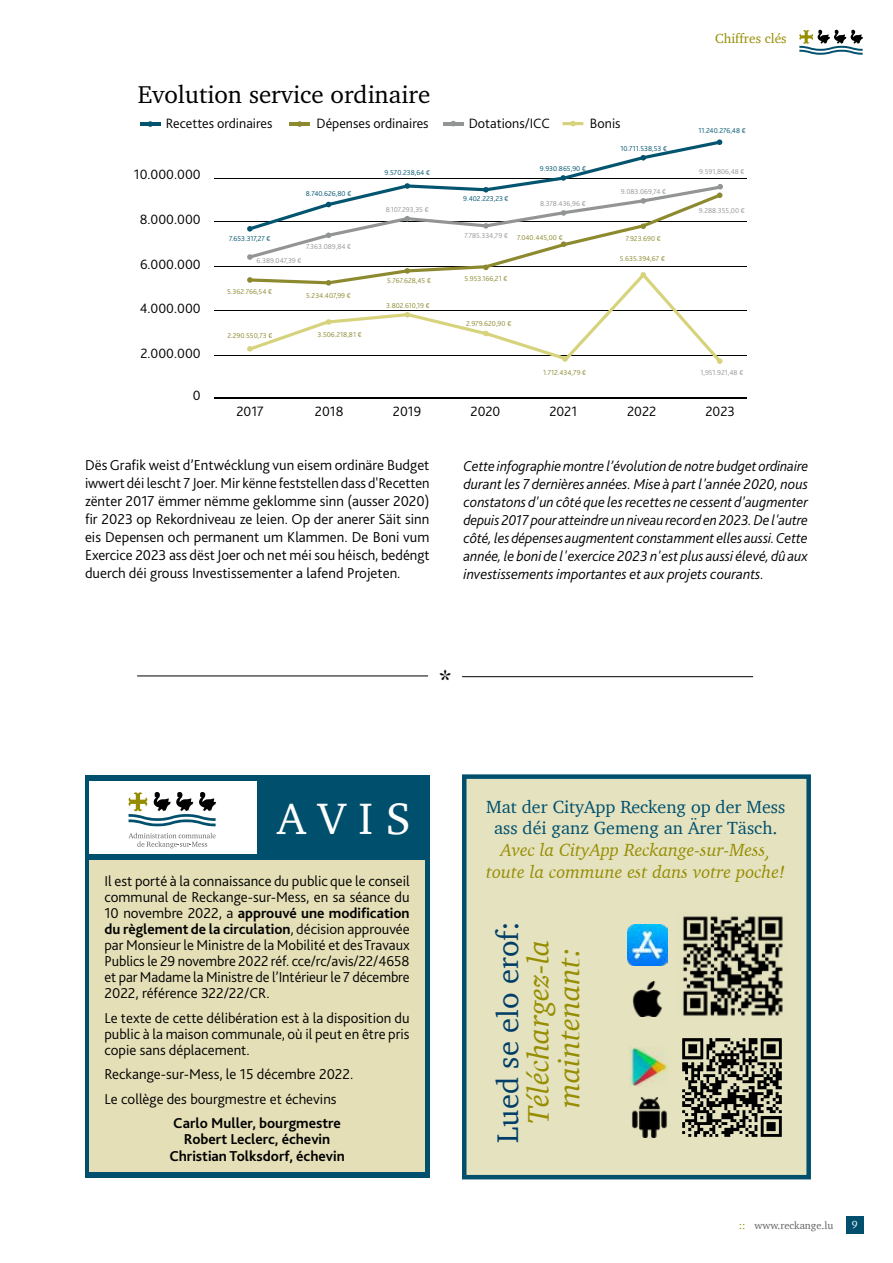
<style>
.page{position:relative;width:893px;height:1263px;background:#fff}
.page>*{position:absolute;margin:0;border:0;box-sizing:border-box;transform-origin:0 0}
.t1{font:45px "Charter";color:#fff}
.t2{font:italic 30.6px/30.6px "Charter";color:#968d00;text-align:center}
.t3{font:30.6px "Charter";color:#003e68}
.t4{font:28.5px "Charter";color:#000}
.t5{font:24.9px "Charter";color:#000}
.t6{font:italic 18px/21.6px "Charter";color:#968d00;text-align:center}
.t7{font:18px/21.6px "Charter";color:#00506d;text-align:center}
.t8{font:300 15px/16px "Bliss";color:#000;text-align:justify}
.t9{font:italic 300 15px/18px "Bliss";color:#000;text-align:justify}
.t10{font:700 15px/16px "Bliss";color:#000;text-align:center}
.t11{font:300 14.1px "Bliss";color:#000}
.t12{font:13.5px "Charter";color:#968d00}
.t13{font:10.5px "Charter";color:#636466}
.t14{font:10.5px "Charter";color:#fff}
.t15{font:300 7.35px "Bliss";color:#8c892f}
.t16{font:300 7.35px "Bliss";color:#939595}
.t17{font:300 7.35px "Bliss";color:#02546f}
.s1{font-weight:700}
.s2{color:#968d00}
</style>
<div class="page">
<svg style="left:799px;top:30px;width:64px;height:25px"></svg>
<div style="left:846px;top:1216px;width:17px;height:17px;background:#00506d"></div>
<hr style="left:215px;top:398px;width:532px;height:1px;background:#000">
<hr style="left:215px;top:355px;width:532px;height:1px;background:#000">
<hr style="left:215px;top:310px;width:532px;height:1px;background:#000">
<hr style="left:215px;top:266px;width:532px;height:1px;background:#000">
<hr style="left:215px;top:221px;width:532px;height:1px;background:#000">
<hr style="left:215px;top:179px;width:532px;height:1px;background:#000">
<hr style="left:140px;top:122px;width:21px;height:4px;background:#02546f">
<hr style="left:289px;top:122px;width:21px;height:4px;background:#8c892f">
<svg style="left:562px;top:121px;width:21px;height:5px"></svg>
<hr style="left:443px;top:122px;width:21px;height:3px;background:#939595">
<svg style="left:247px;top:139px;width:476px;height:225px"></svg>
<hr style="left:137px;top:675px;width:291px;height:1px;background:#000">
<hr style="left:462px;top:676px;width:291px;height:1px;background:#000">
<div style="left:85px;top:775px;width:344px;height:403px;background:#00506d"></div>
<div style="left:463px;top:775px;width:345px;height:403px;background:#e5e2c0"></div>
<div style="left:89px;top:860px;width:336px;height:312px;background:#e4dfb7"></div>
<div style="left:89px;top:781px;width:168px;height:73px;background:#fff"></div>
<svg style="left:129px;top:792px;width:87px;height:34px"></svg>
<svg style="left:129px;top:833px;width:87px;height:15px"></svg>
<img style="left:632px;top:1098px;width:35px;height:39px">
<img style="left:632px;top:982px;width:30px;height:34px">
<img style="left:627px;top:925px;width:40px;height:40px">
<img style="left:630px;top:1047px;width:39px;height:39px">
<img style="left:683px;top:916px;width:100px;height:100px">
<img style="left:682px;top:1038px;width:100px;height:99px">
<div style="left:462px;top:774px;width:349px;height:405px;border:4px solid #00506d"></div>
<h3 class="t5" style="left:138px;top:73px;width:294px">Evolution service ordinaire</h3>
<p class="t11" style="left:166px;top:115px;width:108px">Recettes ordinaires</p>
<p class="t11" style="left:317px;top:115px;width:114px">Dépenses ordinaires</p>
<p class="t11" style="left:469px;top:115px;width:83px">Dotations/ICC</p>
<p class="t11" style="left:590px;top:115px;width:32px">Bonis</p>
<p class="t11" style="left:134px;top:166px;width:68px">10.000.000</p>
<p class="t11" style="left:140px;top:210px;width:62px">8.000.000</p>
<p class="t11" style="left:140px;top:255px;width:62px">6.000.000</p>
<p class="t11" style="left:140px;top:300px;width:62px">4.000.000</p>
<p class="t11" style="left:140px;top:345px;width:62px">2.000.000</p>
<p class="t11" style="left:193px;top:386px;width:9px">0</p>
<p class="t17" style="left:229px;top:234px;width:43px">7.653.317,27 €</p>
<p class="t17" style="left:306px;top:189px;width:47px">8.740.626,80 €</p>
<p class="t16" style="left:306px;top:242px;width:47px">7.363.089,84 €</p>
<p class="t16" style="left:257px;top:256px;width:46px">6.389.047,39 €</p>
<p class="t15" style="left:227px;top:287px;width:46px">5.362.766,54 €</p>
<p class="t15" style="left:227px;top:331px;width:46px">2.290.550,73 €</p>
<p class="t15" style="left:306px;top:291px;width:46px">5.234.407,99 €</p>
<p class="t15" style="left:318px;top:329px;width:46px">3.506.218,81 €</p>
<p class="t17" style="left:385px;top:168px;width:47px">9.570.238,64 €</p>
<p class="t16" style="left:386px;top:205px;width:44px">8.107.293,35 €</p>
<p class="t17" style="left:463px;top:194px;width:47px">9.402.223,23 €</p>
<p class="t16" style="left:464px;top:231px;width:45px">7.785.334,79 €</p>
<p class="t15" style="left:387px;top:276px;width:45px">5.767.628,45 €</p>
<p class="t15" style="left:465px;top:274px;width:44px">5.953.166,21 €</p>
<p class="t15" style="left:386px;top:301px;width:45px">3.802.610,19 €</p>
<p class="t17" style="left:540px;top:164px;width:48px">9.930.865,90 €</p>
<p class="t16" style="left:540px;top:198px;width:47px">8.378.436,96 €</p>
<p class="t17" style="left:620px;top:144px;width:48px">10.711.538,53 €</p>
<p class="t16" style="left:621px;top:187px;width:47px">9.083.069,74 €</p>
<p class="t15" style="left:517px;top:233px;width:47px">7.040.445,00 €</p>
<p class="t15" style="left:626px;top:234px;width:36px">7.923.690 €</p>
<p class="t15" style="left:620px;top:254px;width:47px">5.635.394,67 €</p>
<p class="t15" style="left:466px;top:319px;width:47px">2.979.620,90 €</p>
<p class="t15" style="left:543px;top:368px;width:45px">1.712.434,79 €</p>
<p class="t12" style="left:715px;top:27px;width:73px">Chiffres clés</p>
<p class="t17" style="left:698px;top:126px;width:49px">11.240.276,48 €</p>
<p class="t16" style="left:699px;top:167px;width:47px">9.591,806,48 €</p>
<p class="t16" style="left:699px;top:206px;width:47px">9.288.355,00 €</p>
<p class="t16" style="left:700px;top:368px;width:44px">1,951.921,48 €</p>
<p class="t11" style="left:236px;top:402px;width:29px">2017</p>
<p class="t11" style="left:315px;top:402px;width:30px">2018</p>
<p class="t11" style="left:393px;top:402px;width:30px">2019</p>
<p class="t11" style="left:470px;top:402px;width:31px">2020</p>
<p class="t11" style="left:549px;top:402px;width:29px">2021</p>
<p class="t11" style="left:627px;top:402px;width:31px">2022</p>
<p class="t11" style="left:705px;top:402px;width:31px">2023</p>
<p class="t8" style="left:85px;top:456px;width:346px;line-height:18px">Dës Grafik weist d’Entwécklung vun eisem ordinäre Budget iwwert déi lescht 7 Joer. Mir kënne feststellen dass d'Recetten zënter 2017 ëmmer nëmme geklomme sinn (ausser 2020) fir 2023 op Rekordniveau ze leien. Op der anerer Säit sinn eis Depensen och permanent um Klammen. De Boni vum Exercice 2023 ass dëst Joer och net méi sou héisch, bedéngt duerch déi grouss Investissementer a lafend Projeten.</p>
<p class="t9" style="left:463px;top:457px;width:346px">Cette infographie montre l’évolution de notre budget ordinaire durant les 7 dernières années. Mise à part l'année 2020, nous constatons d'un côté que les recettes ne cessent d'augmenter depuis 2017 pour atteindre un niveau record en 2023. De l'autre côté, les dépenses augmentent constamment elles aussi. Cette année, le boni de l'exercice 2023 n'est plus aussi élevé, dû aux investissements importantes et aux projets courants.</p>
<h3 class="t4" style="left:438px;top:656px;width:16px">*</h3>
<h1 class="t1" style="left:277px;top:779px;width:135px">A V I S</h1>
<p class="t7" style="left:486px;top:796px;width:301px">Mat der CityApp Reckeng op der Mess ass déi ganz Gemeng an Ärer Täsch.</p>
<p class="t6" style="left:486px;top:839px;width:300px">Avec la CityApp Reckange-sur-Mess, toute la commune est dans votre poche!</p>
<p class="t8" style="left:104px;top:873px;width:307px">Il est porté à la connaissance du public que le conseil communal de Reckange-sur-Mess, en sa séance du 10 novembre 2022, a <span class="s1">approuvé une modification du règlement de la circulation</span>, décision approuvée par Monsieur le Ministre de la Mobilité et des Travaux Publics le 29 novembre 2022 réf. cce/rc/avis/22/4658 et par Madame la Ministre de l’Intérieur le 7 décembre 2022, référence 322/22/CR.</p>
<p class="t8" style="left:104px;top:1009px;width:307px">Le texte de cette délibération est à la disposition du public à la maison communale, où il peut en être pris copie sans déplacement.</p>
<p class="t8" style="left:104px;top:1062px;width:250px;line-height:24.6px">Reckange-sur-Mess, le 15 décembre 2022.<br>Le collège des bourgmestre et échevins</p>
<p class="t10" style="left:169px;top:1115px;width:177px">Carlo Muller, bourgmestre<br>Robert Leclerc, échevin<br>Christian Tolksdorf, échevin</p>
<h2 class="t3" style="left:481px;top:1143px;width:223px;rotate:-90deg">Lued se elo erof:</h2>
<h2 class="t2" style="left:523px;top:1124px;width:186px;rotate:-90deg">Téléchargez-la maintenant:</h2>
<p class="t13" style="left:739px;top:1216px;width:96px"><span class="s2">::</span> www.reckange.lu</p>
<p class="t14" style="left:852px;top:1215px;width:7px">9</p>
</div>
